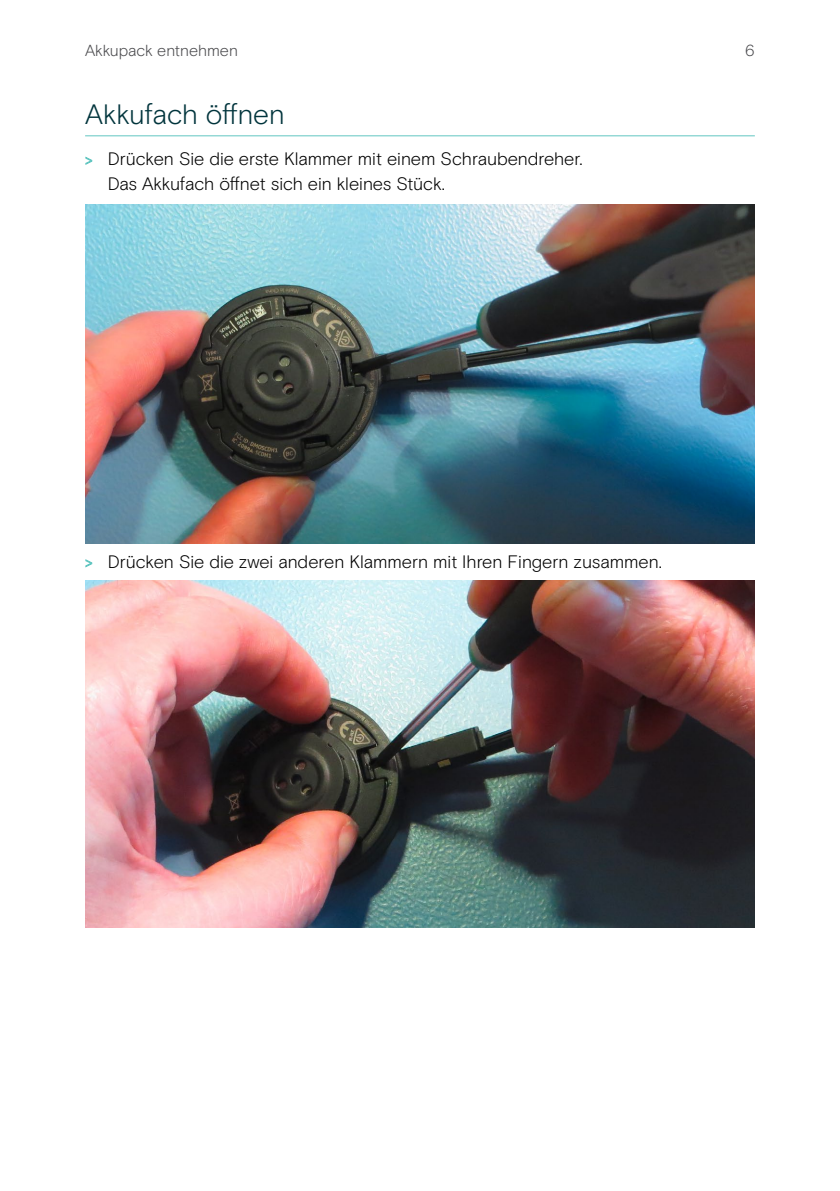
<style>
.page{position:relative;width:840px;height:1191px;background:#fff}
.page>*{position:absolute;margin:0;border:0;box-sizing:border-box;transform-origin:0 0}
.t1{font:300 28px "EPOS Basis";letter-spacing:-.01em;color:#00343c}
.t2{font:300 18px/24.4px "EPOS Basis";color:#000}
.t3{font:300 16px "EPOS Basis";letter-spacing:-.005em;color:#4a4a4d}
.s1{font-size:15px;color:#62c6c1}
</style>
<div class="page">
<hr style="left:85px;top:135px;width:669px;height:1px;background:#62c6c1">
<img style="left:85px;top:205px;width:669px;height:338px">
<img style="left:85px;top:580px;width:669px;height:347px">
<p class="t3" style="left:85px;top:42px;width:154px">Akkupack entnehmen</p>
<p class="t3" style="left:744px;top:42px;width:11px">6</p>
<h1 class="t1" style="left:85px;top:98px;width:201px">Akkufach öffnen</h1>
<p class="t2" style="left:108px;top:147px;width:474px;text-indent:-23px"><span class="s1">&gt;</span> Drücken Sie die erste Klammer mit einem Schraubendreher.<br>Das Akkufach öffnet sich ein kleines Stück.</p>
<p class="t2" style="left:85px;top:549px;width:576px"><span class="s1">&gt;</span> Drücken Sie die zwei anderen Klammern mit Ihren Fingern zusammen.</p>
</div>
